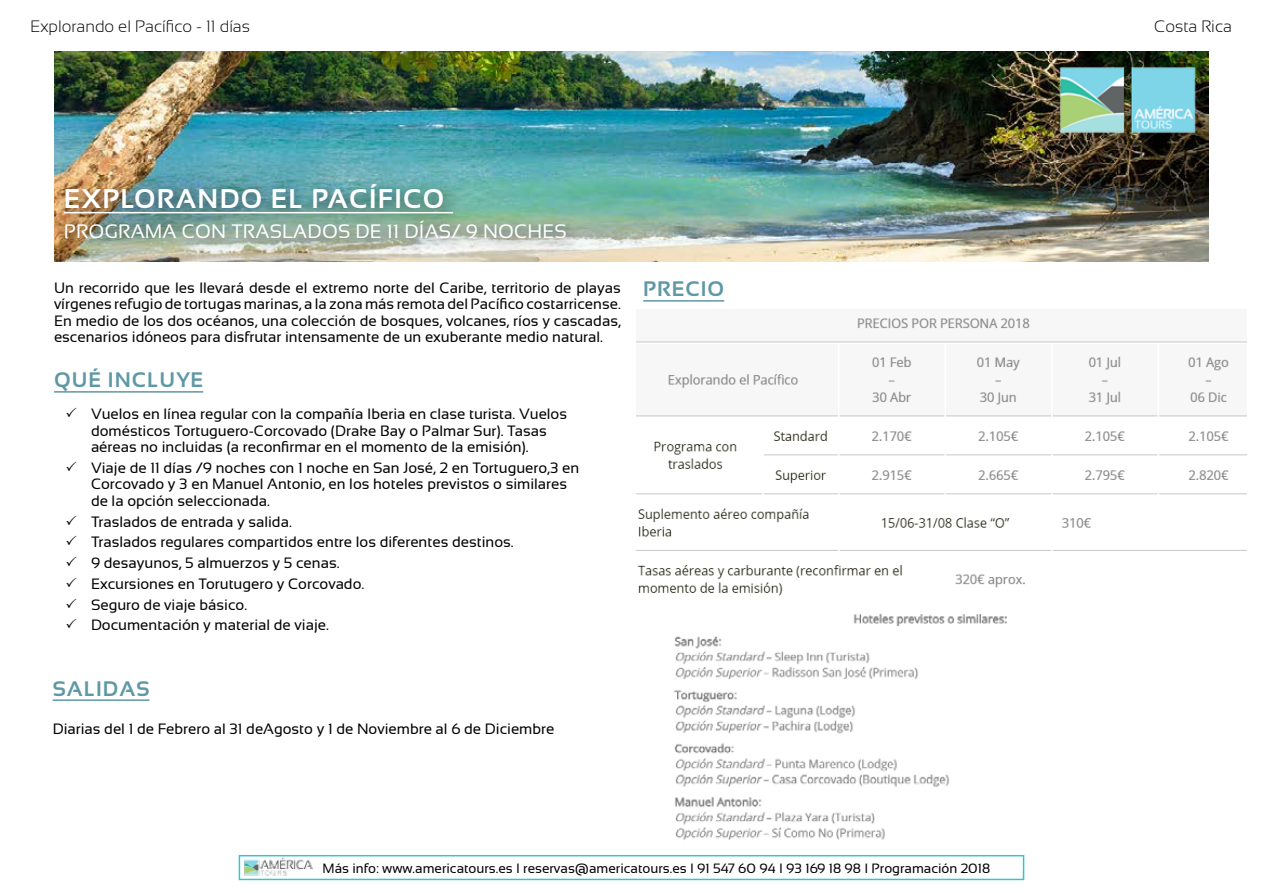
<style>
.page{position:relative;width:1263px;height:893px;background:#fff}
.page>*{position:absolute;margin:0;border:0;box-sizing:border-box;transform-origin:0 0}
.t1{font:700 27px "Sansation";letter-spacing:.05em;color:#fff}
.t2{font:700 21px "Sansation";letter-spacing:.05em;color:#5f98a5}
.t3{font:19.5px "Sansation";letter-spacing:.01em;color:#fff}
.t4{font:300 16.5px "Sansation";color:#000}
.t5{font:15px/16.5px "Sansation";color:#000}
.t6{font:13.5px "Sansation";color:#000}
</style>
<div class="page">
<img style="left:55px;top:52px;width:1154px;height:209px">
<div style="left:54px;top:174px;width:528px;height:81px;background:#000;opacity:.6"></div>
<hr style="left:64px;top:212px;width:389px;height:1px;background:#fff">
<img style="left:1055px;top:63px;width:145px;height:73px">
<hr style="left:643px;top:300px;width:81px;height:2px;background:#5f98a5">
<hr style="left:53px;top:699px;width:97px;height:2px;background:#5f98a5">
<hr style="left:54px;top:391px;width:149px;height:2px;background:#5f98a5">
<img style="left:244px;top:858px;width:69px;height:18px">
<div style="left:239px;top:855px;width:785px;height:25px;border:2px solid #00b8c5"></div>
<img style="left:637px;top:318px;width:609px;height:278px">
<img style="left:674px;top:614px;width:333px;height:226px">
<p class="t4" style="left:30px;top:17px;width:221px">Explorando el Pacífico - 11 días</p>
<p class="t4" style="left:1154px;top:17px;width:79px">Costa Rica</p>
<h1 class="t1" style="left:64px;top:184px;width:382px">EXPLORANDO EL PACÍFICO</h1>
<h3 class="t3" style="left:64px;top:221px;width:505px">PROGRAMA CON TRASLADOS DE 11 DÍAS/ 9 NOCHES</h3>
<p class="t5" style="left:54px;top:279px;width:568px;text-align:justify">Un recorrido que les llevará desde el extremo norte del Caribe, territorio de playas vírgenes refugio de tortugas marinas, a la zona más remota del Pacífico costarricense.<br>En medio de los dos océanos, una colección de bosques, volcanes, ríos y cascadas, escenarios idóneos para disfrutar intensamente de un exuberante medio natural.</p>
<h2 class="t2" style="left:54px;top:368px;width:151px">QUÉ INCLUYE</h2>
<p class="t5" style="left:91px;top:406px;width:478px;text-indent:-26px">✓ Vuelos en línea regular con la compañía Iberia en clase turista. Vuelos domésticos Tortuguero-Corcovado (Drake Bay o Palmar Sur). Tasas aéreas no incluidas (a reconfirmar en el momento de la emisión).</p>
<p class="t5" style="left:91px;top:459px;width:490px;text-indent:-26px">✓ Viaje de 11 días /9 noches con 1 noche en San José, 2 en Tortuguero,3 en<br>Corcovado y 3 en Manuel Antonio, en los hoteles previstos o similares de la opción seleccionada.</p>
<p class="t5" style="left:65px;top:513px;width:228px">✓ Traslados de entrada y salida.</p>
<p class="t5" style="left:65px;top:534px;width:450px">✓ Traslados regulares compartidos entre los diferentes destinos.</p>
<p class="t5" style="left:65px;top:555px;width:276px">✓ 9 desayunos, 5 almuerzos y 5 cenas.</p>
<p class="t5" style="left:65px;top:575px;width:300px">✓ Excursiones en Torutugero y Corcovado.</p>
<p class="t5" style="left:65px;top:596px;width:183px">✓ Seguro de viaje básico.</p>
<p class="t5" style="left:65px;top:617px;width:265px">✓ Documentación y material de viaje.</p>
<h2 class="t2" style="left:53px;top:677px;width:98px">SALIDAS</h2>
<p class="t5" style="left:53px;top:721px;width:503px">Diarias del 1 de Febrero al 31 deAgosto y 1 de Noviembre al 6 de Diciembre</p>
<h2 class="t2" style="left:643px;top:277px;width:83px">PRECIO</h2>
<p class="t6" style="left:323px;top:861px;width:669px">Más info: www.americatours.es I reservas@americatours.es I 91 547 60 94 I 93 169 18 98 I Programación 2018</p>
</div>
